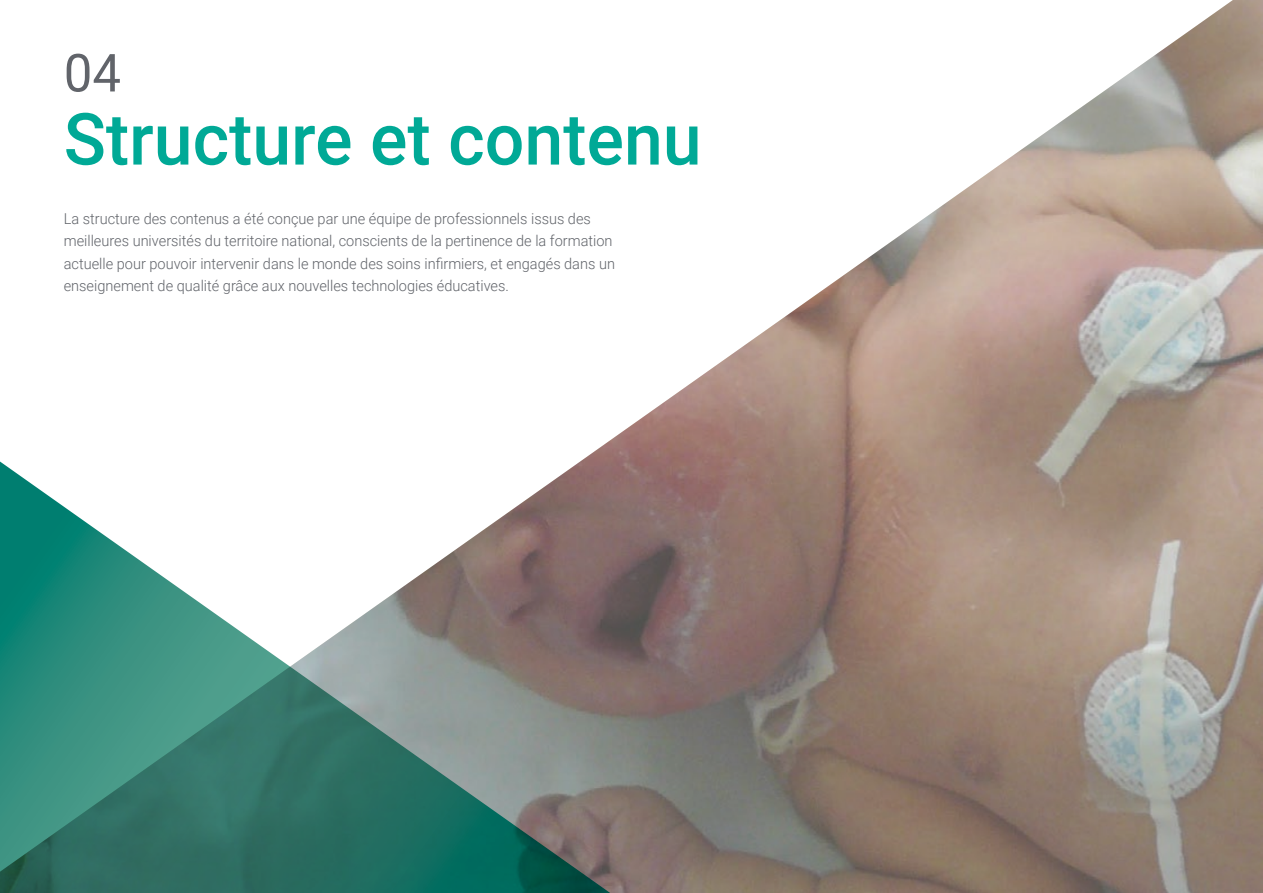
<style>
.page{position:relative;width:1263px;height:893px;background:#fff}
.page>*{position:absolute;margin:0;border:0;box-sizing:border-box;transform-origin:0 0}
.t1{font:500 72px "Roboto";color:#00a996}
.t2{font:52.5px "Roboto";color:#61646a}
.t3{font:300 15px/22.5px "Roboto";color:#61646a}
</style>
<div class="page">
<img style="left:602px;top:0;width:661px;height:893px">
<svg style="left:0;top:446px;width:640px;height:447px"></svg>
<h2 class="t2" style="left:64px;top:36px;width:59px">04</h2>
<h1 class="t1" style="left:64px;top:89px;width:639px">Structure et contenu</h1>
<p class="t3" style="left:64px;top:207px;width:553px">La structure des contenus a été conçue par une équipe de professionnels issus des meilleures universités du territoire national, conscients de la pertinence de la formation actuelle pour pouvoir intervenir dans le monde des soins infirmiers, et engagés dans un enseignement de qualité grâce aux nouvelles technologies éducatives.</p>
</div>
